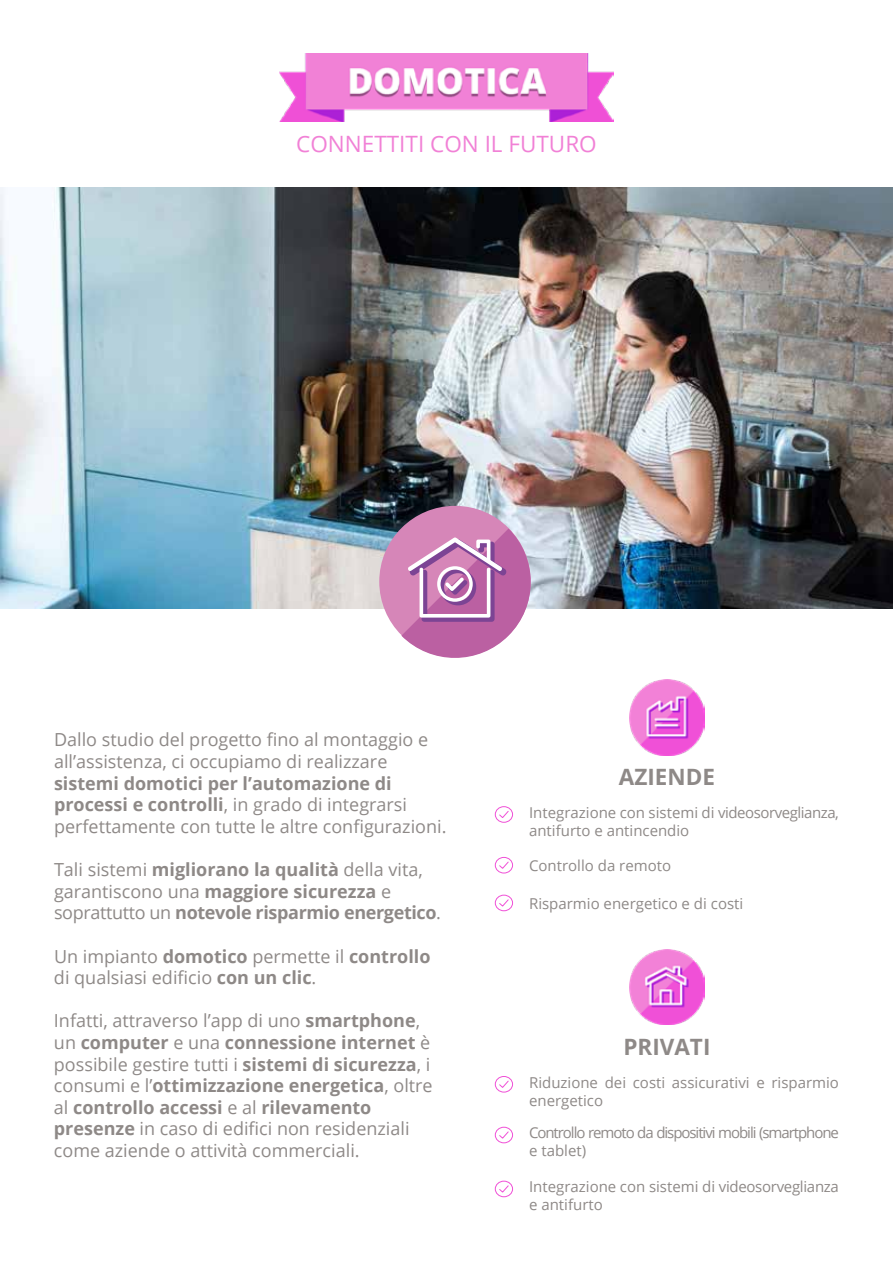
<style>
.page{position:relative;width:893px;height:1263px;background:#fff}
.page>*{position:absolute;margin:0;border:0;box-sizing:border-box;transform-origin:0 0}
.t1{font:22.5px "Open Sans";color:#f181d6}
.t2{font:700 22.5px "Open Sans";color:#8e8987}
.t3{font:18px/21.6px "Open Sans";color:#8e8987}
.t4{font:700 18px/21.6px "Open Sans";letter-spacing:-.02em;color:#8e8987}
.t5{font:15px/18px "Open Sans";color:#8e8987}
.t6{font:15px/18px "Open Sans";letter-spacing:-.07em;color:#8e8987}
.s1{font-weight:700}
.s2{font-weight:400}
</style>
<div class="page">
<img style="left:0;top:188px;width:893px;height:421px">
<div style="left:379px;top:506px;width:152px;height:151px;background:#d686b8;border-radius:50%"></div>
<svg style="left:401px;top:529px;width:137px;height:129px"></svg>
<div style="left:437px;top:566px;width:36px;height:36px;border:3px solid #fff;border-radius:50%"></div>
<img style="left:279px;top:53px;width:334px;height:69px">
<img style="left:629px;top:679px;width:76px;height:76px">
<svg style="left:494px;top:806px;width:19px;height:17px"></svg>
<svg style="left:494px;top:856px;width:19px;height:18px"></svg>
<svg style="left:494px;top:894px;width:19px;height:18px"></svg>
<img style="left:629px;top:949px;width:76px;height:76px">
<svg style="left:494px;top:1076px;width:19px;height:17px"></svg>
<svg style="left:494px;top:1126px;width:19px;height:18px"></svg>
<svg style="left:494px;top:1180px;width:19px;height:17px"></svg>
<p class="t1" style="left:296px;top:128px;width:302px">CONNETTITI CON IL FUTURO</p>
<p class="t3" style="left:54px;top:729px;width:376px">Dallo studio del progetto fino al montaggio e all’assistenza, ci occupiamo di realizzare</p>
<p class="t3" style="left:54px;top:772px;width:394px"><span class="s1">sistemi domotici per l’automazione di processi e controlli</span>, in grado di integrarsi perfettamente con tutte le altre configurazioni.</p>
<p class="t4" style="left:54px;top:858px;width:389px"><span class="s2">Tali sistemi</span> migliorano la qualità <span class="s2">della vita, garantiscono una</span> maggiore sicurezza <span class="s2">e soprattutto un</span> notevole risparmio energetico<span class="s2">.</span></p>
<p class="t3" style="left:54px;top:945px;width:378px">Un impianto <span class="s1">domotico</span> permette il <span class="s1">controllo </span>di qualsiasi edificio <span class="s1">con un clic</span>.</p>
<p class="t3" style="left:54px;top:1009px;width:380px">Infatti, attraverso l’app di uno <span class="s1">smartphone</span>, un <span class="s1">computer</span> e una <span class="s1">connessione internet</span> è possibile gestire tutti i <span class="s1">sistemi di sicurezza</span>, i consumi e l’<span class="s1">ottimizzazione energetica</span>, oltre al <span class="s1">controllo accessi</span> e al <span class="s1">rilevamento presenze</span> in caso di edifici non residenziali come aziende o attività commerciali.</p>
<p class="t2" style="left:619px;top:761px;width:98px">AZIENDE</p>
<p class="t5" style="left:529px;top:803px;width:311px">Integrazione con sistemi di videosorveglianza, antifurto e antincendio</p>
<p class="t5" style="left:529px;top:856px;width:144px">Controllo da remoto</p>
<p class="t5" style="left:529px;top:894px;width:216px">Risparmio energetico e di costi</p>
<p class="t2" style="left:623px;top:1031px;width:89px">PRIVATI</p>
<p class="t5" style="left:529px;top:1073px;width:311px">Riduzione dei costi assicurativi e risparmio energetico</p>
<p class="t6" style="left:529px;top:1123px;width:311px">Controllo remoto da dispositivi mobili (smartphone e tablet)</p>
<p class="t5" style="left:529px;top:1177px;width:311px">Integrazione con sistemi di videosorveglianza e antifurto</p>
</div>
